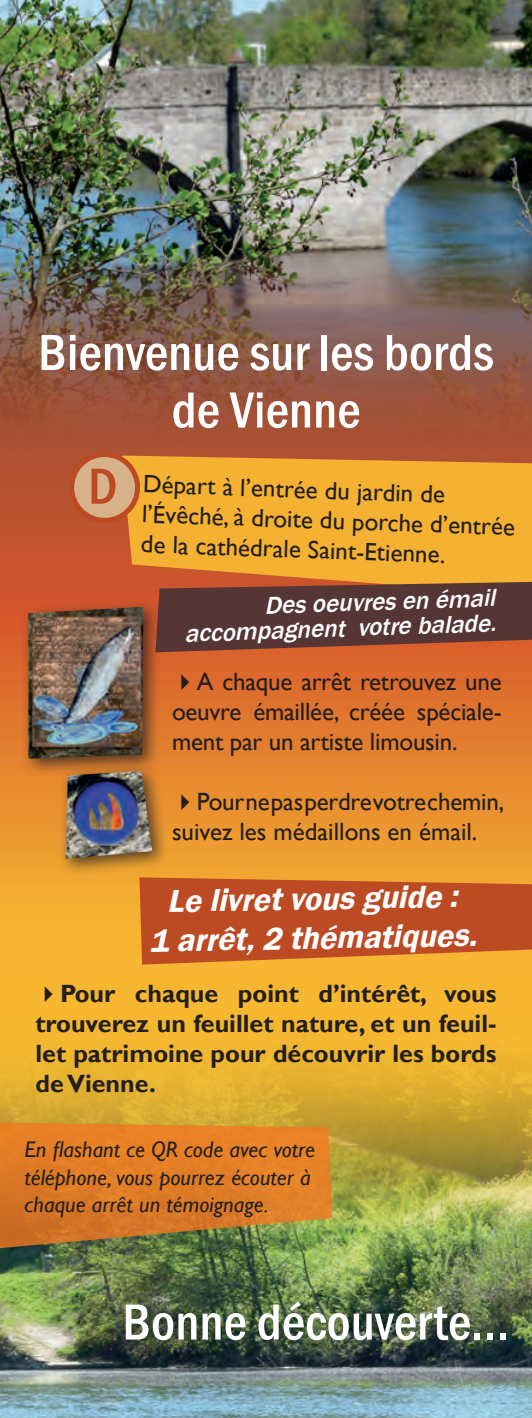
<style>
.page{position:relative;width:532px;height:1418px;background:#fff}
.page>*{position:absolute;margin:0;border:0;box-sizing:border-box;transform-origin:0 0}
.t1{font:500 condensed 52.5px/57.5px "Franklin Gothic";color:#fff;text-align:center}
.t2{font:500 condensed 52.5px "Franklin Gothic";color:#bc4b24}
.t3{font:italic 600 32.5px/39px "Franklin Gothic";color:#fff;text-align:center}
.t4{font:25px/30px "Gill Sans";letter-spacing:-.01em;color:#231f20}
.t5{font:700 25px/30px "Gill Sans";color:#231f20;text-align:justify}
.t6{font:italic 500 25px/25px "Franklin Gothic";color:#fff;text-align:right}
.t7{font:italic 22.5px/27.5px "Gill Sans";color:#231f20}
</style>
<div class="page">
<svg style="left:0;top:464px;width:531px;height:541px;background:#e58a2f"></svg>
<img style="left:0;top:1005px;width:531px;height:412px">
<svg style="left:0;top:1122px;width:332px;height:129px;background:#cd7d2b"></svg>
<img style="left:0;top:0;width:531px;height:464px">
<svg style="left:139px;top:877px;width:392px;height:87px;background:#c35925"></svg>
<svg style="left:122px;top:455px;width:409px;height:140px;background:#f0a931"></svg>
<svg style="left:155px;top:582px;width:376px;height:70px;background:#673b32"></svg>
<div style="left:72px;top:454px;width:65px;height:66px;background:#d7b189;border-radius:50%"></div>
<div style="left:69px;top:452px;width:71px;height:71px;border:5px solid #bc4b24;border-radius:50%"></div>
<div style="left:58px;top:763px;width:112px;height:113px;background:#231f20;opacity:.75"></div>
<img style="left:66px;top:777px;width:86px;height:81px">
<div style="left:20px;top:599px;width:142px;height:178px;background:#231f20;opacity:.75"></div>
<img style="left:28px;top:607px;width:115px;height:151px">
<h1 class="t1" style="left:38px;top:323px;width:457px">Bienvenue sur les bords de Vienne</h1>
<h1 class="t2" style="left:88px;top:452px;width:31px">D</h1>
<p class="t4" style="left:143px;top:469px;width:374px;rotate:2deg">Départ à l’entrée du jardin de l’Évêché, à droite du porche d’entrée de la cathédrale Saint-Etienne.</p>
<p class="t6" style="left:183px;top:596px;width:313px;rotate:-2deg">Des oeuvres en émail accompagnent votre balade.</p>
<p class="t4" style="left:172px;top:667px;width:331px;text-align:justify">✔A chaque arrêt retrouvez une oeuvre émaillée, créée spéciale&shy;ment par un artiste limousin.</p>
<p class="t4" style="left:172px;top:787px;width:334px">✔Pour ne pas perdre votre chemin, suivez les médaillons en émail.</p>
<h2 class="t3" style="left:148px;top:882px;width:329px;rotate:-1deg">Le livret vous guide :<br>1 arrêt, 2 thématiques.</h2>
<p class="t5" style="left:35px;top:979px;width:462px">✔Pour chaque point d’intérêt, vous trouverez un feuillet nature, et un feuil&shy;let patrimoine pour découvrir les bords de Vienne.</p>
<p class="t7" style="left:24px;top:1136px;width:292px">En flashant ce QR code avec votre téléphone, vous pourrez écouter à chaque arrêt un témoignage.</p>
<h1 class="t1" style="left:122px;top:1292px;width:388px">Bonne découverte...</h1>
</div>
